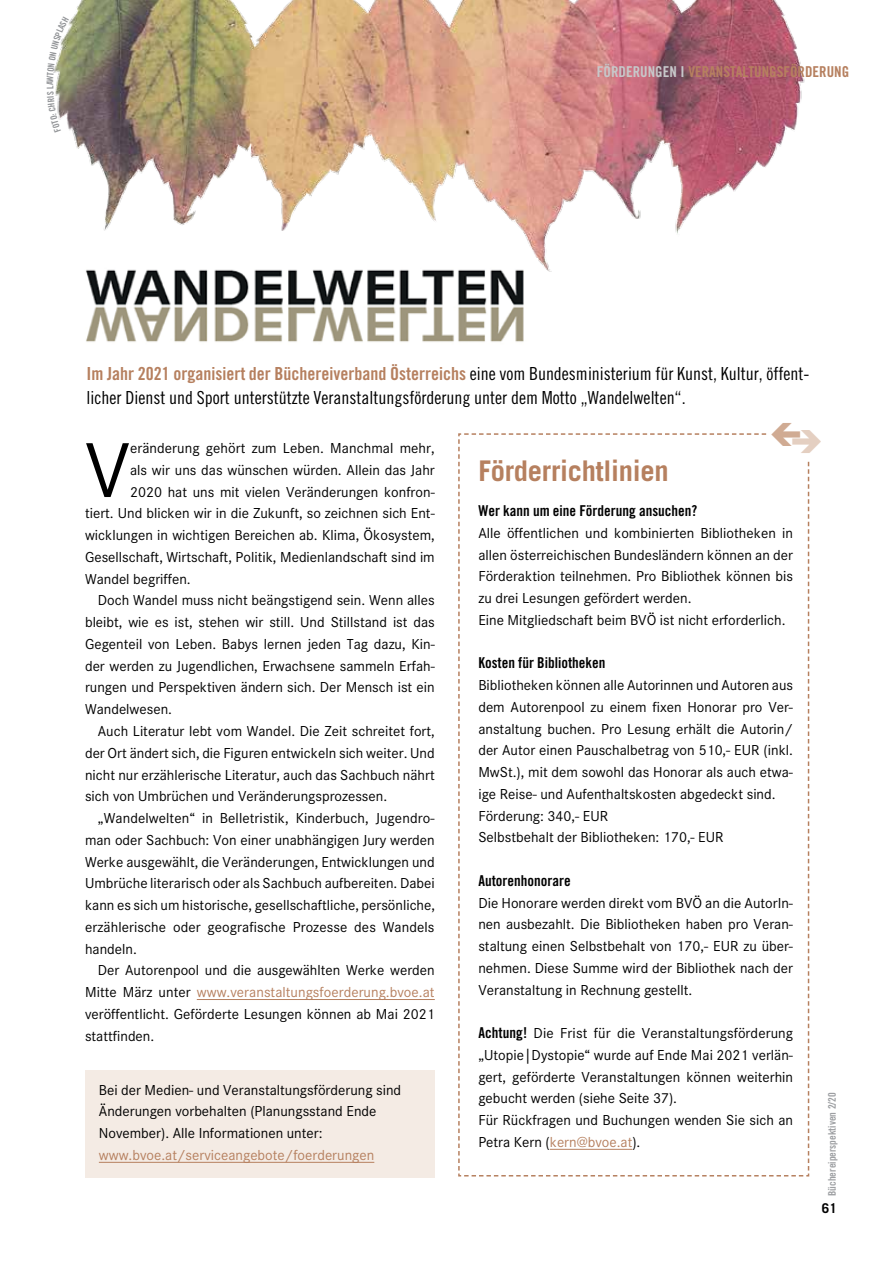
<style>
.page{position:relative;width:893px;height:1263px;background:#fff}
.page>*{position:absolute;margin:0;border:0;box-sizing:border-box;transform-origin:0 0}
.t1{font:80.25px "Corporate S";color:#000}
.t2{font:700 28.5px "Trade Gothic";letter-spacing:-.01em;color:#b6805f}
.t3{font:18px "Trade Gothic Bold Cond Twenty";color:#b6805f}
.t4{font:18px "Trade Gothic Cond Eighteen";color:#000}
.t5{font:15px/21.8px "Corporate S";color:#000}
.t6{font:15px "Corporate S";color:#b6805f}
.t7{font:15px "Trade Gothic Bold Cond Twenty";color:#000}
.t8{font:15px "Trade Gothic Bold Cond Twenty";color:#b6805f}
.t9{font:700 13.5px "Trade Gothic";color:#000}
.t10{font:10.5px "Trade Gothic Bold Cond Twenty";color:#9d9fa2}
.s1{color:#c7c8ca}
.s2{font-family:"Trade Gothic Cond Eighteen";color:#000}
.s3{font-family:"Trade Gothic Bold Cond Twenty"}
.s4{color:#b6805f}
.s5{color:#000}
</style>
<div class="page">
<img style="left:69px;top:0;width:736px;height:272px">
<div style="left:85px;top:1070px;width:349px;height:108px;background:#f4ebe4"></div>
<hr style="left:197px;top:999px;width:238px;height:1px;background:#b6805f">
<img style="left:74px;top:259px;width:464px;height:83px">
<hr style="left:99px;top:1162px;width:275px;height:1px;background:#b6805f">
<svg style="left:458px;top:433px;width:352px;height:743px"></svg>
<svg style="left:53px;top:23px;width:16px;height:106px"></svg>
<p class="t8" style="left:597px;top:62px;width:254px"><span class="s1">FÖRDERUNGEN I</span> VERANSTALTUNGSFÖRDERUNG</p>
<p class="t3" style="left:87px;top:362px;width:724px">Im Jahr 2021 organisiert der Büchereiverband Österreichs <span class="s2">eine vom Bundesministerium für Kunst, Kultur, öffent-</span></p>
<p class="t4" style="left:87px;top:386px;width:601px">licher Dienst und Sport unterstützte Veranstaltungsförderung unter dem Motto „Wandelwelten“.</p>
<h1 class="t1" style="left:85px;top:426px;width:47px">V</h1>
<p class="t5" style="left:130px;top:438px;width:306px">eränderung gehört zum Leben. Manchmal mehr,</p>
<h2 class="t2" style="left:478px;top:453px;width:192px">Förderrichtlinien</h2>
<p class="t7" style="left:478px;top:501px;width:221px">Wer kann um eine Förderung ansuchen?</p>
<p class="t5" style="left:478px;top:522px;width:316px">Alle öffentlichen und kombinierten Bibliotheken in allen österreichischen Bundesländern können an der Förderaktion teilnehmen. Pro Bibliothek können bis zu drei Lesungen gefördert werden.<br>Eine Mitgliedschaft beim BVÖ ist nicht erforderlich.</p>
<p class="t7" style="left:478px;top:654px;width:129px">Kosten für Bibliotheken</p>
<p class="t5" style="left:478px;top:674px;width:316px">Bibliotheken können alle Autorinnen und Autoren aus dem Autorenpool zu einem fixen Honorar pro Ver&shy;anstaltung buchen. Pro Lesung erhält die Autorin/ der Autor einen Pauschalbetrag von 510,- EUR (inkl.<br>MwSt.), mit dem sowohl das Honorar als auch etwa&shy;ige Reise- und Aufenthaltskosten abgedeckt sind.<br>Förderung: 340,- EUR<br>Selbstbehalt der Bibliotheken: 170,- EUR</p>
<p class="t7" style="left:478px;top:871px;width:94px">Autorenhonorare</p>
<p class="t5" style="left:478px;top:892px;width:316px;text-align:justify">Die Honorare werden direkt vom BVÖ an die AutorIn&shy;nen ausbezahlt. Die Bibliotheken haben pro Veran&shy;staltung einen Selbstbehalt von 170,- EUR zu über&shy;nehmen. Diese Summe wird der Bibliothek nach der Veranstaltung in Rechnung gestellt.</p>
<p class="t5" style="left:478px;top:1022px;width:316px"><span class="s3">Achtung!</span> Die Frist für die Veranstaltungsförderung „Utopie|Dystopie“ wurde auf Ende Mai 2021 verlän&shy;gert, geförderte Veranstaltungen können weiterhin gebucht werden (siehe Seite 37).<br>Für Rückfragen und Buchungen wenden Sie sich an Petra Kern (<span class="s4">kern@bvoe.at</span>).</p>
<p class="t5" style="left:130px;top:459px;width:306px">als wir uns das wünschen würden. Allein das Jahr</p>
<p class="t5" style="left:130px;top:481px;width:306px">2020 hat uns mit vielen Veränderungen konfron-</p>
<p class="t5" style="left:85px;top:503px;width:351px">tiert. Und blicken wir in die Zukunft, so zeichnen sich Ent-</p>
<p class="t5" style="left:85px;top:525px;width:351px">wicklungen in wichtigen Bereichen ab. Klima, Ökosystem,</p>
<p class="t5" style="left:85px;top:546px;width:351px">Gesellschaft, Wirtschaft, Politik, Medienlandschaft sind im</p>
<p class="t5" style="left:85px;top:568px;width:107px">Wandel begriffen.</p>
<p class="t5" style="left:98px;top:590px;width:338px">Doch Wandel muss nicht beängstigend sein. Wenn alles</p>
<p class="t5" style="left:85px;top:612px;width:351px">bleibt, wie es ist, stehen wir still. Und Stillstand ist das</p>
<p class="t5" style="left:85px;top:633px;width:351px">Gegenteil von Leben. Babys lernen jeden Tag dazu, Kin-</p>
<p class="t5" style="left:85px;top:655px;width:351px">der werden zu Jugendlichen, Erwachsene sammeln Erfah-</p>
<p class="t5" style="left:85px;top:677px;width:351px">rungen und Perspektiven ändern sich. Der Mensch ist ein</p>
<p class="t5" style="left:85px;top:699px;width:89px">Wandelwesen.</p>
<p class="t5" style="left:98px;top:720px;width:338px">Auch Literatur lebt vom Wandel. Die Zeit schreitet fort,</p>
<p class="t5" style="left:85px;top:742px;width:351px">der Ort ändert sich, die Figuren entwickeln sich weiter. Und</p>
<p class="t5" style="left:85px;top:764px;width:351px">nicht nur erzählerische Literatur, auch das Sachbuch nährt</p>
<p class="t5" style="left:85px;top:786px;width:304px">sich von Umbrüchen und Veränderungsprozessen.</p>
<p class="t5" style="left:98px;top:807px;width:338px">„Wandelwelten“ in Belletristik, Kinderbuch, Jugendro-</p>
<p class="t5" style="left:85px;top:829px;width:351px">man oder Sachbuch: Von einer unabhängigen Jury werden</p>
<p class="t5" style="left:85px;top:851px;width:351px">Werke ausgewählt, die Veränderungen, Entwicklungen und</p>
<p class="t5" style="left:85px;top:873px;width:351px">Umbrüche literarisch oder als Sachbuch aufbereiten. Dabei</p>
<p class="t5" style="left:85px;top:894px;width:351px">kann es sich um historische, gesellschaftliche, persönliche,</p>
<p class="t5" style="left:85px;top:916px;width:351px">erzählerische oder geografische Prozesse des Wandels</p>
<p class="t5" style="left:85px;top:938px;width:53px">handeln.</p>
<p class="t5" style="left:98px;top:960px;width:338px">Der Autorenpool und die ausgewählten Werke werden</p>
<p class="t6" style="left:85px;top:984px;width:351px"><span class="s5">Mitte März unter</span> www.veranstaltungsfoerderung.bvoe.at</p>
<p class="t5" style="left:85px;top:1003px;width:351px">veröffentlicht. Geförderte Lesungen können ab Mai 2021</p>
<p class="t5" style="left:85px;top:1025px;width:71px">stattfinden.</p>
<p class="t5" style="left:99px;top:1079px;width:304px">Bei der Medien- und Veranstaltungsförderung sind<br>Änderungen vorbehalten (Planungsstand Ende<br>November). Alle Informationen unter:</p>
<p class="t6" style="left:99px;top:1146px;width:277px">www.bvoe.at/serviceangebote/foerderungen</p>
<p class="t10" style="left:826px;top:1196px;width:105px;rotate:-90deg">Büchereiperspektiven 2/20</p>
<p class="t9" style="left:822px;top:1199px;width:17px">61</p>
</div>
